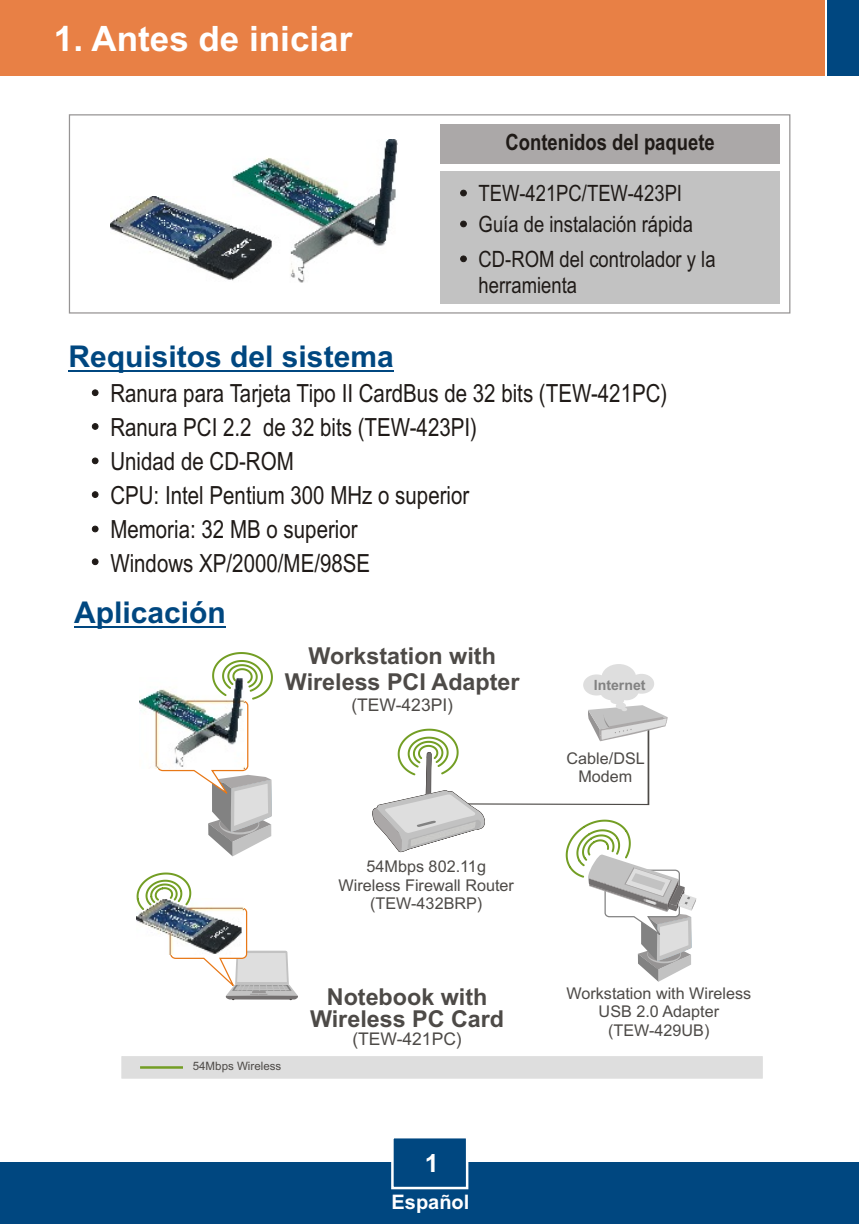
<style>
.page{position:relative;width:859px;height:1224px;background:#fff}
.page>*{position:absolute;margin:0;border:0;box-sizing:border-box;transform-origin:0 0}
.t1{font:700 35px "Arial";color:#fff}
.t2{font:700 30px "Arial";color:#004780}
.t3{font:25px/34px "Arial Narrow";color:#1f1a17}
.t4{font:700 25px "Arial";color:#fff}
.t5{font:700 23.25px/26px "Arial";color:#4d4a47;text-align:center}
.t6{font:22.5px/30.5px "Arial Narrow";color:#1f1a17}
.t7{font:700 22.5px "Arial Narrow";color:#1f1a17}
.t8{font:700 20px "Arial";color:#fff}
.t9{font:17.5px "Arial";color:#4d4a47}
.t10{font:16.25px/18px "Arial";color:#4d4a47;text-align:center}
.t11{font:700 14px "Arial";color:#828282}
.t12{font:11.5px "Arial";color:#4d4a47}
</style>
<div class="page">
<div style="left:0;top:1163px;width:859px;height:61px;background:#004780"></div>
<div style="left:0;top:0;width:824px;height:76px;background:#e88045"></div>
<div style="left:827px;top:0;width:32px;height:76px;background:#004780"></div>
<svg style="left:390px;top:1138px;width:79px;height:52px"></svg>
<hr style="left:74px;top:626px;width:152px;height:1px;background:#004780">
<hr style="left:68px;top:370px;width:326px;height:1px;background:#004780">
<svg style="left:68px;top:114px;width:723px;height:200px"></svg>
<div style="left:440px;top:171px;width:339px;height:132px;background:#c2c2c2"></div>
<div style="left:440px;top:124px;width:339px;height:39px;background:#aba8a8"></div>
<svg style="left:460px;top:190px;width:6px;height:6px"></svg>
<svg style="left:460px;top:221px;width:6px;height:6px"></svg>
<svg style="left:460px;top:256px;width:6px;height:6px"></svg>
<svg style="left:92px;top:390px;width:6px;height:6px"></svg>
<svg style="left:92px;top:458px;width:6px;height:6px"></svg>
<svg style="left:92px;top:526px;width:6px;height:6px"></svg>
<svg style="left:92px;top:559px;width:6px;height:6px"></svg>
<svg style="left:92px;top:423px;width:6px;height:6px"></svg>
<svg style="left:92px;top:491px;width:6px;height:7px"></svg>
<img style="left:111px;top:197px;width:122px;height:85px">
<img style="left:233px;top:140px;width:164px;height:144px">
<div style="left:583px;top:674px;width:27px;height:21px;background:#dedede;border-radius:50%"></div>
<div style="left:599px;top:680px;width:26px;height:20px;background:#dedede;border-radius:50%"></div>
<div style="left:601px;top:664px;width:35px;height:27px;background:#dedede;border-radius:50%"></div>
<div style="left:613px;top:680px;width:26px;height:20px;background:#dedede;border-radius:50%"></div>
<div style="left:629px;top:674px;width:25px;height:20px;background:#dedede;border-radius:50%"></div>
<div style="left:610px;top:697px;width:14px;height:7px;background:#dedede;border-radius:50%"></div>
<div style="left:615px;top:702px;width:11px;height:7px;background:#dedede;border-radius:50%"></div>
<img style="left:139px;top:692px;width:17px;height:77px">
<svg style="left:156px;top:652px;width:117px;height:204px"></svg>
<svg style="left:137px;top:872px;width:161px;height:128px"></svg>
<svg style="left:372px;top:705px;width:324px;height:277px"></svg>
<div style="left:121px;top:1056px;width:641px;height:22px;background:#dedede"></div>
<hr style="left:140px;top:1066px;width:43px;height:2px;background:#739e24">
<h1 class="t1" style="left:54px;top:25px;width:300px">1. Antes de iniciar</h1>
<p class="t2" style="left:68px;top:346px;width:327px">Requisitos del sistema</p>
<p class="t7" style="left:505px;top:133px;width:211px">Contenidos del paquete</p>
<p class="t6" style="left:478px;top:180px;width:216px">TEW-421PC/TEW-423PI<br>Guía de instalación rápida</p>
<p class="t6" style="left:478px;top:249px;width:238px;line-height:25.5px">CD-ROM del controlador y la herramienta</p>
<p class="t3" style="left:110px;top:378px;width:558px">Ranura para Tarjeta Tipo II CardBus de 32 bits (TEW-421PC)<br>Ranura PCI 2.2 de 32 bits (TEW-423PI)<br>Unidad de CD-ROM<br>CPU: Intel Pentium 300 MHz o superior</p>
<p class="t3" style="left:110px;top:514px;width:249px">Memoria: 32 MB o superior</p>
<p class="t3" style="left:110px;top:548px;width:261px">Windows XP/2000/ME/98SE</p>
<p class="t2" style="left:74px;top:602px;width:153px">Aplicación</p>
<p class="t5" style="left:285px;top:645px;width:236px">Workstation with<br>Wireless PCI Adapter</p>
<p class="t9" style="left:351px;top:698px;width:103px">(TEW-423PI)</p>
<p class="t10" style="left:338px;top:859px;width:177px">54Mbps 802.11g<br>Wireless Firewall Router (TEW-432BRP)</p>
<p class="t5" style="left:310px;top:988px;width:195px;line-height:22px">Notebook with<br>Wireless PC Card</p>
<p class="t9" style="left:352px;top:1032px;width:111px">(TEW-421PC)</p>
<p class="t12" style="left:193px;top:1062px;width:90px">54Mbps Wireless</p>
<p class="t4" style="left:425px;top:1153px;width:15px">1</p>
<p class="t8" style="left:391px;top:1194px;width:79px">Español</p>
<p class="t11" style="left:593px;top:680px;width:53px">Internet</p>
<p class="t10" style="left:566px;top:750px;width:80px">Cable/DSL<br>Modem</p>
<p class="t10" style="left:566px;top:986px;width:186px">Workstation with Wireless<br>USB 2.0 Adapter (TEW-429UB)</p>
</div>
